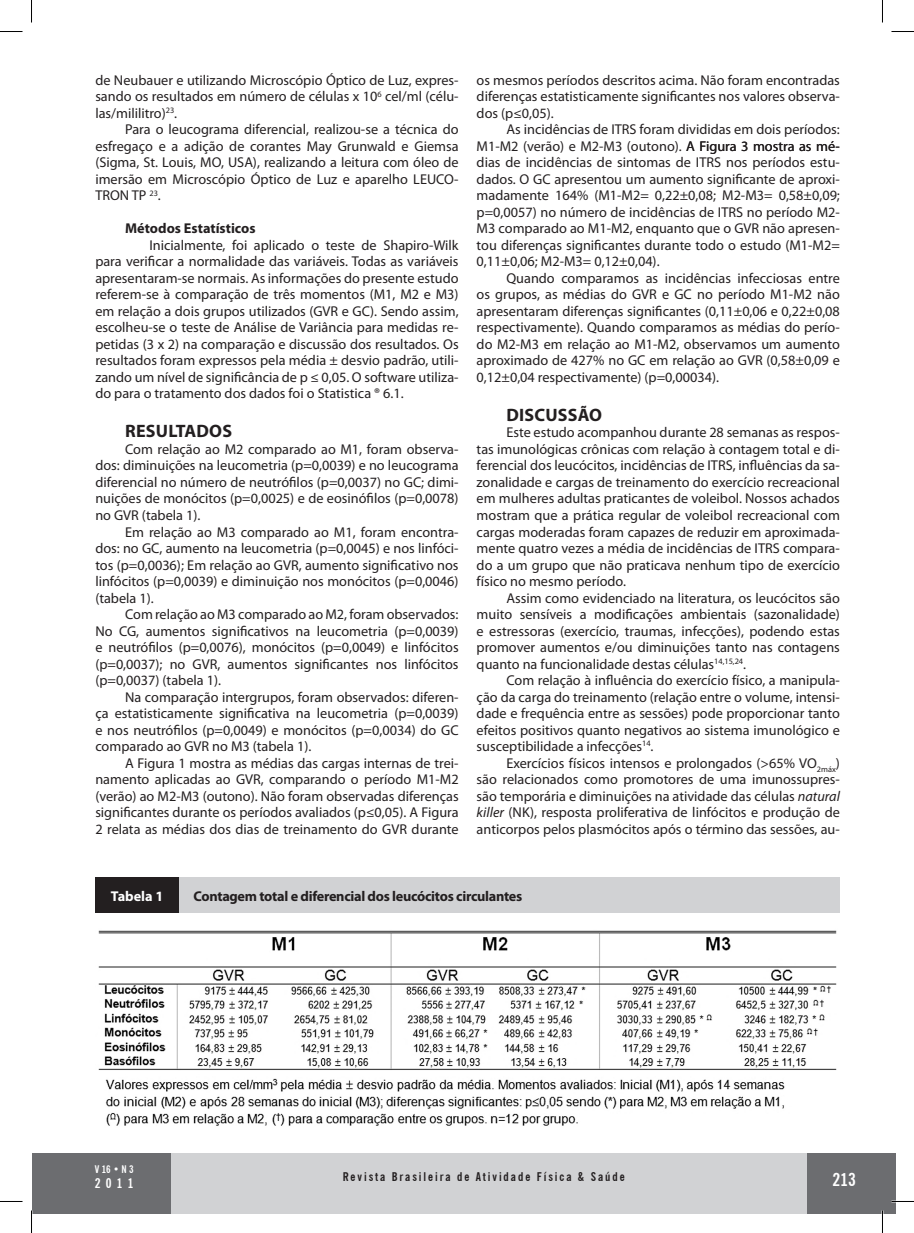
<style>
.page{position:relative;width:914px;height:1233px;background:#fff}
.page>*{position:absolute;margin:0;border:0;box-sizing:border-box;transform-origin:0 0}
.SUBTITULOS{font:700 18px "Myriad Pro";letter-spacing:.01em;color:#231f20}
.t1{font:700 condensed 18px "News Gothic BT";color:#fff}
.TEXTO{font:14.25px/16.5px "Myriad Pro";color:#231f20;text-align:justify}
.TABELAS{font:700 14.25px "Myriad Pro";letter-spacing:-.02em;color:#231f20}
.TEXTO-2{font:700 14.25px "Myriad Pro";color:#231f20}
.TABELAS-2{font:700 14.25px "Myriad Pro";color:#fff}
.t2{font:700 condensed 13.5px "News Gothic BT";color:#fff}
.t3{font:700 condensed 12px "News Gothic BT";letter-spacing:.16em;color:#231f20}
.t4{font:700 condensed 10.5px "News Gothic BT";color:#fff}
.s1{font-style:italic}
</style>
<div class="page">
<div style="left:777px;top:1153px;width:118px;height:60px;background:#6c6d70"></div>
<div style="left:32px;top:1153px;width:139px;height:60px;background:#6c6d70"></div>
<div style="left:171px;top:1153px;width:635px;height:60px;background:#d1d2d4"></div>
<div style="left:95px;top:877px;width:84px;height:35px;background:#231f20"></div>
<div style="left:179px;top:877px;width:660px;height:35px;background:#d1d2d4"></div>
<img style="left:98px;top:930px;width:739px;height:196px">
<hr style="left:891px;top:1200px;width:22px;height:2px;background:#fff">
<hr style="left:881px;top:1210px;width:2px;height:22px;background:#fff">
<svg style="left:0;top:31px;width:22px;height:1px"></svg>
<svg style="left:891px;top:31px;width:22px;height:1px"></svg>
<svg style="left:0;top:1201px;width:22px;height:1px"></svg>
<svg style="left:891px;top:1201px;width:22px;height:1px"></svg>
<svg style="left:31px;top:0;width:1px;height:23px"></svg>
<svg style="left:31px;top:1210px;width:1px;height:22px"></svg>
<svg style="left:882px;top:0;width:1px;height:23px"></svg>
<svg style="left:882px;top:1210px;width:1px;height:22px"></svg>
<p class="TEXTO" style="left:95px;top:71px;width:365px">de Neubauer e utilizando Microscópio Óptico de Luz, expres&shy;sando os resultados em número de células x 10<sup>6</sup> cel/ml (célu&shy;las/mililitro)<sup>23</sup>.</p>
<p class="TEXTO" style="left:95px;top:121px;width:365px;text-indent:30px">Para o leucograma diferencial, realizou-se a técnica do esfregaço e a adição de corantes May Grunwald e Giemsa (Sigma, St. Louis, MO, USA), realizando a leitura com óleo de imersão em Microscópio Óptico de Luz e aparelho LEUCO-TRON TP <sup>23</sup>.</p>
<p class="TEXTO-2" style="left:125px;top:219px;width:132px">Métodos Estatísticos</p>
<p class="TEXTO" style="left:95px;top:236px;width:365px;text-indent:54px">Inicialmente, foi aplicado o teste de Shapiro-Wilk para verificar a normalidade das variáveis. Todas as variáveis apresentaram-se normais. As informações do presente estudo referem-se à comparação de três momentos (M1, M2 e M3) em relação a dois grupos utilizados (GVR e GC). Sendo assim, escolheu-se o teste de Análise de Variância para medidas re&shy;petidas (3 x 2) na comparação e discussão dos resultados. Os resultados foram expressos pela média ± desvio padrão, utili&shy;zando um nível de significância de p ≤ 0,05. O software utiliza&shy;do para o tratamento dos dados foi o Statistica ® 6.1.</p>
<p class="SUBTITULOS" style="left:125px;top:419px;width:108px">RESULTADOS</p>
<p class="TEXTO" style="left:95px;top:440px;width:365px;text-indent:30px">Com relação ao M2 comparado ao M1, foram observa&shy;dos: diminuições na leucometria (p=0,0039) e no leucograma diferencial no número de neutrófilos (p=0,0037) no GC; dimi&shy;nuições de monócitos (p=0,0025) e de eosinófilos (p=0,0078) no GVR (tabela 1).</p>
<p class="TEXTO" style="left:95px;top:523px;width:365px;text-indent:30px">Em relação ao M3 comparado ao M1, foram encontra&shy;dos: no GC, aumento na leucometria (p=0,0045) e nos linfóci&shy;tos (p=0,0036); Em relação ao GVR, aumento significativo nos linfócitos (p=0,0039) e diminuição nos monócitos (p=0,0046) (tabela 1).</p>
<p class="TEXTO" style="left:95px;top:605px;width:365px;text-indent:30px">Com relação ao M3 comparado ao M2, foram observados:<br>No CG, aumentos significativos na leucometria (p=0,0039) e neutrófilos (p=0,0076), monócitos (p=0,0049) e linfócitos (p=0,0037); no GVR, aumentos significantes nos linfócitos (p=0,0037) (tabela 1).</p>
<p class="TEXTO" style="left:95px;top:688px;width:365px;text-indent:30px">Na comparação intergrupos, foram observados: diferen&shy;ça estatisticamente significativa na leucometria (p=0,0039) e nos neutrófilos (p=0,0049) e monócitos (p=0,0034) do GC comparado ao GVR no M3 (tabela 1).</p>
<p class="TEXTO" style="left:95px;top:754px;width:365px;text-indent:30px">A Figura 1 mostra as médias das cargas internas de trei&shy;namento aplicadas ao GVR, comparando o período M1-M2 (verão) ao M2-M3 (outono). Não foram observadas diferenças significantes durante os períodos avaliados (p≤0,05). A Figura 2 relata as médias dos dias de treinamento do GVR durante</p>
<p class="TEXTO" style="left:476px;top:71px;width:365px">os mesmos períodos descritos acima. Não foram encontradas diferenças estatisticamente significantes nos valores observa&shy;dos (p≤0,05).</p>
<p class="TEXTO" style="left:476px;top:121px;width:365px;text-indent:30px">As incidências de ITRS foram divididas em dois períodos:<br>M1-M2 (verão) e M2-M3 (outono). A Figura 3 mostra as mé&shy;dias de incidências de sintomas de ITRS nos períodos estu&shy;dados. O GC apresentou um aumento significante de aproxi&shy;madamente 164% (M1-M2= 0,22±0,08; M2-M3= 0,58±0,09; p=0,0057) no número de incidências de ITRS no período M2- M3 comparado ao M1-M2, enquanto que o GVR não apresen&shy;tou diferenças significantes durante todo o estudo (M1-M2= 0,11±0,06; M2-M3= 0,12±0,04).</p>
<p class="TEXTO" style="left:476px;top:269px;width:365px;text-indent:30px">Quando comparamos as incidências infecciosas entre os grupos, as médias do GVR e GC no período M1-M2 não apresentaram diferenças significantes (0,11±0,06 e 0,22±0,08 respectivamente). Quando comparamos as médias do perío&shy;do M2-M3 em relação ao M1-M2, observamos um aumento aproximado de 427% no GC em relação ao GVR (0,58±0,09 e 0,12±0,04 respectivamente) (p=0,00034).</p>
<p class="SUBTITULOS" style="left:506px;top:403px;width:97px">DISCUSSÃO</p>
<p class="TEXTO" style="left:476px;top:424px;width:365px;text-indent:30px">Este estudo acompanhou durante 28 semanas as respos&shy;tas imunológicas crônicas com relação à contagem total e di&shy;ferencial dos leucócitos, incidências de ITRS, influências da sa&shy;zonalidade e cargas de treinamento do exercício recreacional em mulheres adultas praticantes de voleibol. Nossos achados mostram que a prática regular de voleibol recreacional com cargas moderadas foram capazes de reduzir em aproximada&shy;mente quatro vezes a média de incidências de ITRS compara&shy;do a um grupo que não praticava nenhum tipo de exercício físico no mesmo período.</p>
<p class="TEXTO" style="left:476px;top:589px;width:365px;text-indent:30px">Assim como evidenciado na literatura, os leucócitos são muito sensíveis a modificações ambientais (sazonalidade) e estressoras (exercício, traumas, infecções), podendo estas promover aumentos e/ou diminuições tanto nas contagens quanto na funcionalidade destas células<sup>14,15,24</sup>.</p>
<p class="TEXTO" style="left:476px;top:671px;width:365px;text-indent:30px">Com relação à influência do exercício físico, a manipula&shy;ção da carga do treinamento (relação entre o volume, intensi&shy;dade e frequência entre as sessões) pode proporcionar tanto efeitos positivos quanto negativos ao sistema imunológico e susceptibilidade a infecções<sup>14</sup>.</p>
<p class="TEXTO" style="left:476px;top:754px;width:365px;text-indent:30px">Exercícios físicos intensos e prolongados (&gt;65% VO<sub>2máx</sub>) são relacionados como promotores de uma imunossupres&shy;são temporária e diminuições na atividade das células <span class="s1">natural killer</span> (NK), resposta proliferativa de linfócitos e produção de anticorpos pelos plasmócitos após o término das sessões, au-</p>
<p class="TABELAS-2" style="left:111px;top:886px;width:54px">Tabela 1</p>
<p class="TABELAS" style="left:193px;top:886px;width:330px">Contagem total e diferencial dos leucócitos circulantes</p>
<p class="t4" style="left:95px;top:1162px;width:40px">V 16 • N 3</p>
<p class="t2" style="left:95px;top:1175px;width:40px">2011</p>
<p class="t3" style="left:343px;top:1169px;width:283px">Revista Brasileira de Atividade Física &amp; Saúde</p>
<p class="t1" style="left:832px;top:1168px;width:25px">213</p>
</div>
